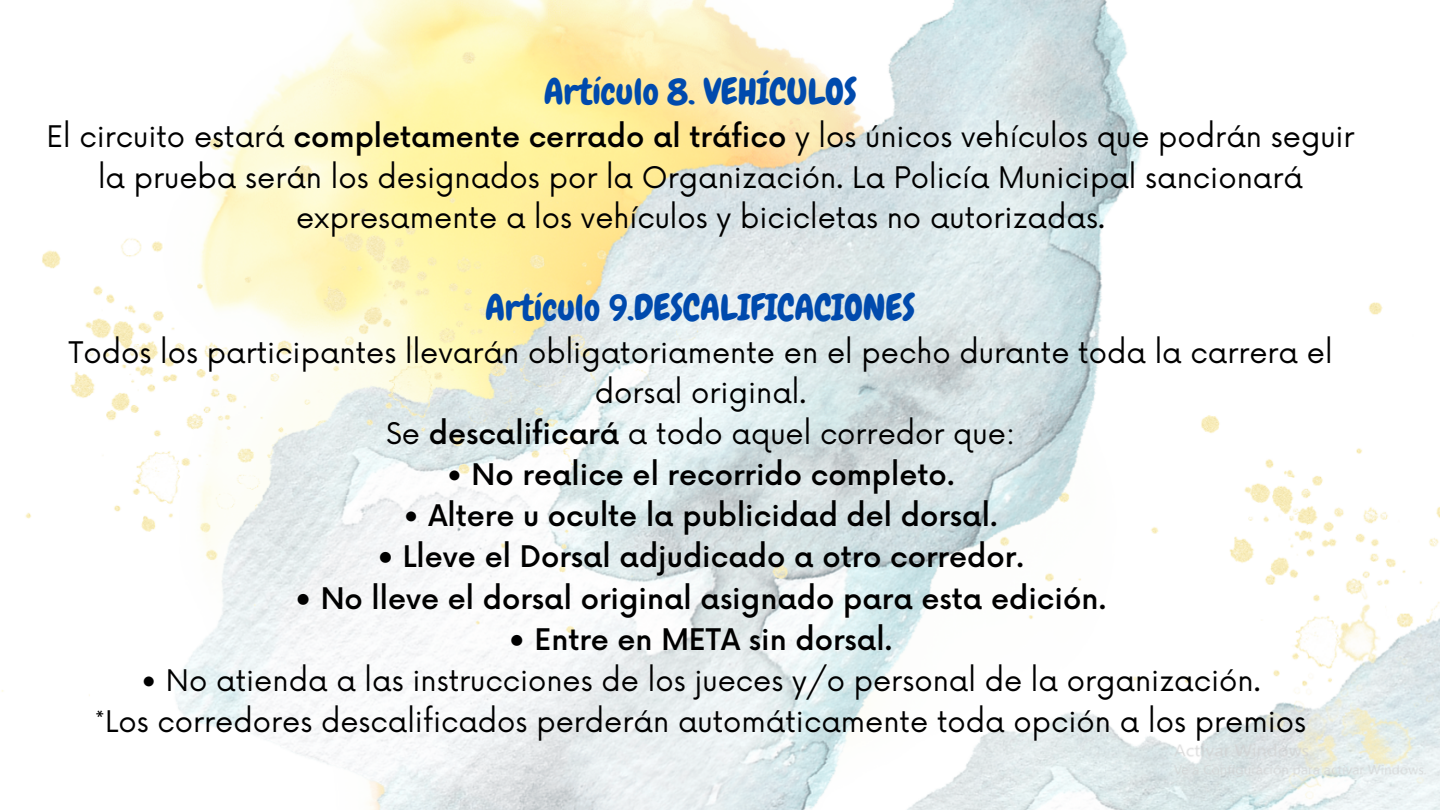
<style>
.page{position:relative;width:1440px;height:810px;background:#fff}
.page>*{position:absolute;margin:0;border:0;box-sizing:border-box;transform-origin:0 0}
.t1{font:36px "Chewy";color:#004aad}
.t2{font:29px/40.5px "Now";color:#000;text-align:center}
.t3{font:500 29px "Now";color:#000}
.s1{font-weight:500}
.s2{font-weight:400}
</style>
<div class="page">
<img style="left:1px;top:0;width:1439px;height:810px">
<p class="t1" style="left:544px;top:69px;width:315px">Artículo 8. VEHÍCULOS</p>
<p class="t2" style="left:46px;top:117px;width:1310px;line-height:40.9px">El circuito estará <span class="s1">completamente cerrado al tráfico</span> y los únicos vehículos que podrán seguir la prueba serán los designados por la Organización. La Policía Municipal sancionará expresamente a los vehículos y bicicletas no autorizadas.</p>
<h1 class="t1" style="left:485px;top:285px;width:432px">Artículo 9.DESCALIFICACIONES</h1>
<h1 class="t2" style="left:68px;top:333px;width:1266px">Todos los participantes llevarán obligatoriamente en el pecho durante toda la carrera el dorsal original.<br>Se <span class="s1">descalificará</span> a todo aquel corredor que:</h1>
<h1 class="t3" style="left:446px;top:459px;width:510px"><span class="s2">•</span> No realice el recorrido completo.</h1>
<h1 class="t3" style="left:403px;top:500px;width:597px"><span class="s2">•</span> Altere u oculte la publicidad del dorsal.</h1>
<h1 class="t3" style="left:377px;top:541px;width:649px">• Lleve el Dorsal adjudicado a otro corredor.</h1>
<h1 class="t3" style="left:294px;top:583px;width:814px">• No lleve el dorsal original asignado para esta edición.</h1>
<h1 class="t3" style="left:508px;top:624px;width:386px">• Entre en META sin dorsal.</h1>
<h1 class="t2" style="left:95px;top:662px;width:1213px">• No atienda a las instrucciones de los jueces y/o personal de la organización.<br>*Los corredores descalificados perderán automáticamente toda opción a los premios</h1>
</div>
